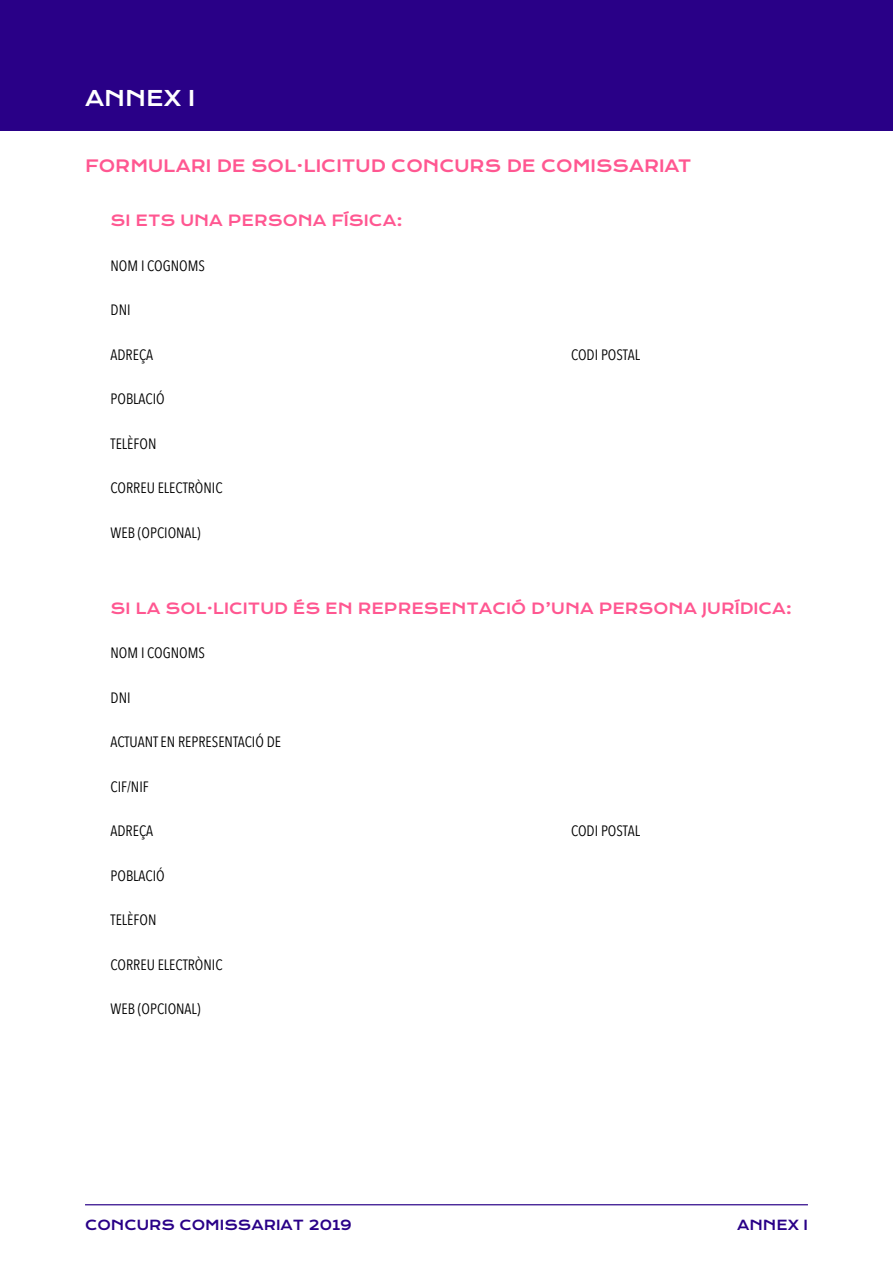
<style>
.page{position:relative;width:893px;height:1263px;background:#fff}
.page>*{position:absolute;margin:0;border:0;box-sizing:border-box;transform-origin:0 0}
.t1{font:21px "Krona One";color:#fff}
.t2{font:16.5px "Krona One";color:#ff5791}
.t3{font:15px "Avenir Next Condensed";color:#000}
.t4{font:15px "Krona One";color:#ff5791}
.t5{font:13.5px "Krona One";color:#290087}
</style>
<div class="page">
<hr style="left:85px;top:1204px;width:723px;height:1px;background:#290087">
<div style="left:0;top:1px;width:893px;height:130px;background:#290087"></div>
<h1 class="t1" style="left:85px;top:85px;width:112px">ANNEX I</h1>
<p class="t2" style="left:85px;top:156px;width:608px">FORMULARI DE SOL·LICITUD CONCURS DE COMISSARIAT</p>
<p class="t4" style="left:111px;top:211px;width:294px">SI ETS UNA PERSONA FÍSICA:</p>
<p class="t3" style="left:111px;top:252px;width:96px">NOM I COGNOMS</p>
<p class="t3" style="left:111px;top:297px;width:22px">DNI</p>
<p class="t3" style="left:111px;top:341px;width:44px">ADREÇA</p>
<p class="t3" style="left:571px;top:341px;width:70px">CODI POSTAL</p>
<p class="t3" style="left:111px;top:386px;width:56px">POBLACIÓ</p>
<p class="t3" style="left:111px;top:430px;width:47px">TELÈFON</p>
<p class="t3" style="left:111px;top:475px;width:114px">CORREU ELECTRÒNIC</p>
<p class="t3" style="left:111px;top:519px;width:92px">WEB (OPCIONAL)</p>
<p class="t4" style="left:111px;top:599px;width:683px">SI LA SOL·LICITUD ÉS EN REPRESENTACIÓ D’UNA PERSONA JURÍDICA:</p>
<p class="t3" style="left:111px;top:640px;width:96px">NOM I COGNOMS</p>
<p class="t3" style="left:111px;top:685px;width:22px">DNI</p>
<p class="t3" style="left:111px;top:729px;width:172px">ACTUANT EN REPRESENTACIÓ DE</p>
<p class="t3" style="left:111px;top:774px;width:40px">CIF/NIF</p>
<p class="t3" style="left:111px;top:818px;width:44px">ADREÇA</p>
<p class="t3" style="left:571px;top:818px;width:70px">CODI POSTAL</p>
<p class="t3" style="left:111px;top:863px;width:56px">POBLACIÓ</p>
<p class="t3" style="left:111px;top:907px;width:47px">TELÈFON</p>
<p class="t3" style="left:111px;top:952px;width:114px">CORREU ELECTRÒNIC</p>
<p class="t3" style="left:111px;top:996px;width:92px">WEB (OPCIONAL)</p>
<p class="t5" style="left:85px;top:1216px;width:269px">CONCURS COMISSARIAT 2019</p>
<p class="t5" style="left:737px;top:1216px;width:72px">ANNEX I</p>
</div>
